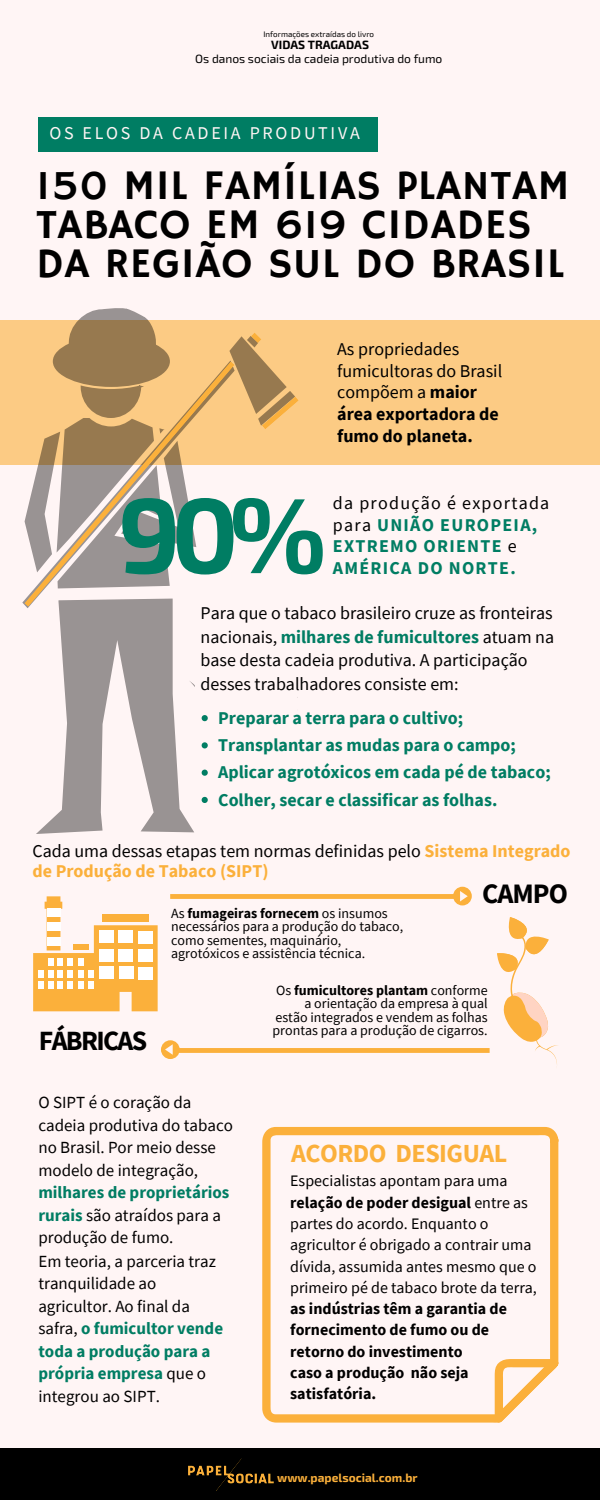
<style>
.page{position:relative;width:600px;height:1500px;background:#fff5f5}
.page>*{position:absolute;margin:0;border:0;box-sizing:border-box;transform-origin:0 0}
.t1{font:700 106.9px "Exo 2";color:#007d63}
.t2{font:42px/39px "Hammersmith One";letter-spacing:.02em;color:#000}
.t3{font:700 28.1px "Source Sans Pro";letter-spacing:-.035em;color:#000}
.t4{font:700 27.8px "Source Sans Pro";letter-spacing:-.06em;color:#000}
.t5{font:700 26px "Source Sans Pro";letter-spacing:-.02em;color:#fbb03b}
.t6{font:18px/21.8px "Source Sans Pro";color:#000}
.t7{font:700 18px/27.3px "Source Sans Pro";color:#007d63}
.t8{font:700 18px/21.8px "Source Sans Pro";letter-spacing:.07em;color:#007d63}
.t9{font:18px "Source Sans Pro";letter-spacing:.15em;color:#fff5f5}
.t10{font:17px/22.6px "Source Sans Pro";color:#000}
.t11{font:16px/21.3px "Source Sans Pro";color:#000}
.t12{font:700 16px/21.3px "Source Sans Pro";color:#000}
.t13{font:14px/13.5px "Source Sans Pro";color:#000}
.t14{font:12px "Exo 2";color:#000}
.t15{font:700 12px "Exo 2";color:#fbb03b}
.t16{font:700 12px "Exo 2";color:#000}
.t17{font:8px "Exo 2";color:#000}
.s1{font-weight:700}
.s2{font-weight:400;color:#000}
.s3{font-weight:700;color:#007d63}
.s4{font-weight:700;color:#fbb03b}
</style>
<div class="page">
<div style="left:0;top:321px;width:600px;height:144px;background:#fccb84"></div>
<svg style="left:36px;top:608px;width:153px;height:226px;fill:#999393"></svg>
<svg style="left:52px;top:308px;width:119px;height:28px"></svg>
<svg style="left:22px;top:336px;width:151px;height:272px;fill:#97794f"></svg>
<div style="left:38px;top:117px;width:340px;height:34px;background:#007d63"></div>
<svg style="left:24px;top:361px;width:205px;height:246px"></svg>
<svg style="left:229px;top:333px;width:70px;height:96px"></svg>
<svg style="left:262px;top:1127px;width:297px;height:296px"></svg>
<svg style="left:495px;top:1356px;width:64px;height:67px"></svg>
<div style="left:316px;top:1191px;width:193px;height:16px;background:#fff5f5"></div>
<div style="left:316px;top:1227px;width:193px;height:16px;background:#fff5f5"></div>
<div style="left:316px;top:1260px;width:129px;height:16px;background:#fff5f5"></div>
<svg style="left:189px;top:681px;width:109px;height:152px"></svg>
<svg style="left:33px;top:887px;width:525px;height:177px"></svg>
<div style="left:0;top:1448px;width:600px;height:52px;background:#000"></div>
<img style="left:188px;top:1458px;width:86px;height:33px">
<p class="t17" style="left:264px;top:29px;width:112px">Informações extraídas do livro</p>
<p class="t16" style="left:271px;top:37px;width:99px">VIDAS TRAGADAS</p>
<p class="t14" style="left:195px;top:51px;width:249px">Os danos sociais da cadeia produtiva do fumo</p>
<p class="t9" style="left:49px;top:122px;width:312px">OS ELOS DA CADEIA PRODUTIVA</p>
<h2 class="t2" style="left:36px;top:168px;width:535px">150 MIL FAMÍLIAS PLANTAM<br>TABACO EM 619 CIDADES<br>DA REGIÃO SUL DO BRASIL</h2>
<p class="t6" style="left:337px;top:338px;width:167px">As propriedades fumicultoras do Brasil compõem a <span class="s1">maior área exportadora de fumo do planeta.</span></p>
<h1 class="t1" style="left:118px;top:465px;width:210px">90%</h1>
<p class="t8" style="left:333px;top:491px;width:218px"><span class="s2">da produção é exportada para</span> UNIÃO EUROPEIA,<br>EXTREMO ORIENTE <span class="s2">e<br></span>AMÉRICA DO NORTE.</p>
<p class="t6" style="left:201px;top:600px;width:355px;line-height:23.9px">Para que o tabaco brasileiro cruze as fronteiras nacionais, <span class="s3">milhares de fumicultores</span> atuam na base desta cadeia produtiva. A participação desses trabalhadores consiste em:</p>
<p class="t7" style="left:218px;top:704px;width:334px">Preparar a terra para o cultivo; Transplantar as mudas para o campo; Aplicar agrotóxicos em cada pé de tabaco; Colher, secar e classificar as folhas.</p>
<p class="t6" style="left:33px;top:841px;width:540px;line-height:19.8px">Cada uma dessas etapas tem normas definidas pelo <span class="s4">Sistema Integrado de Produção de Tabaco (SIPT)</span></p>
<h3 class="t4" style="left:39px;top:1023px;width:110px">FÁBRICAS</h3>
<h3 class="t3" style="left:482px;top:875px;width:87px">CAMPO</h3>
<p class="t13" style="left:171px;top:906px;width:234px">As <span class="s1">fumageiras fornecem</span> os insumos necessários para a produção do tabaco, como sementes, maquinário, agrotóxicos e assistência técnica.</p>
<p class="t13" style="left:273px;top:983px;width:217px;text-align:right">Os <span class="s1">fumicultores plantam</span> conforme a orientação da empresa à qual estão integrados e vendem as folhas prontas para a produção de cigarros.</p>
<p class="t10" style="left:38px;top:1091px;width:196px">O SIPT é o coração da cadeia produtiva do tabaco no Brasil. Por meio desse modelo de integração,</p>
<p class="t10" style="left:38px;top:1181px;width:193px"><span class="s3">milhares de proprietários rurais</span> são atraídos para a produção de fumo.<br>Em teoria, a parceria traz tranquilidade ao agricultor. Ao final da safra, <span class="s3">o fumicultor vende toda a produção para a própria empresa</span> que o integrou ao SIPT.</p>
<p class="t11" style="left:290px;top:1170px;width:248px">Especialistas apontam para uma <span class="s1">relação de poder desigual</span> entre as partes do acordo. Enquanto o agricultor é obrigado a contrair uma dívida, assumida antes mesmo que o primeiro pé de tabaco brote da terra,</p>
<h3 class="t5" style="left:291px;top:1136px;width:218px">ACORDO DESIGUAL</h3>
<p class="t12" style="left:290px;top:1298px;width:218px">as indústrias têm a garantia de fornecimento de fumo ou de retorno do investimento<br>caso a produção não seja satisfatória.</p>
<p class="t15" style="left:277px;top:1470px;width:142px">www.papelsocial.com.br</p>
</div>
